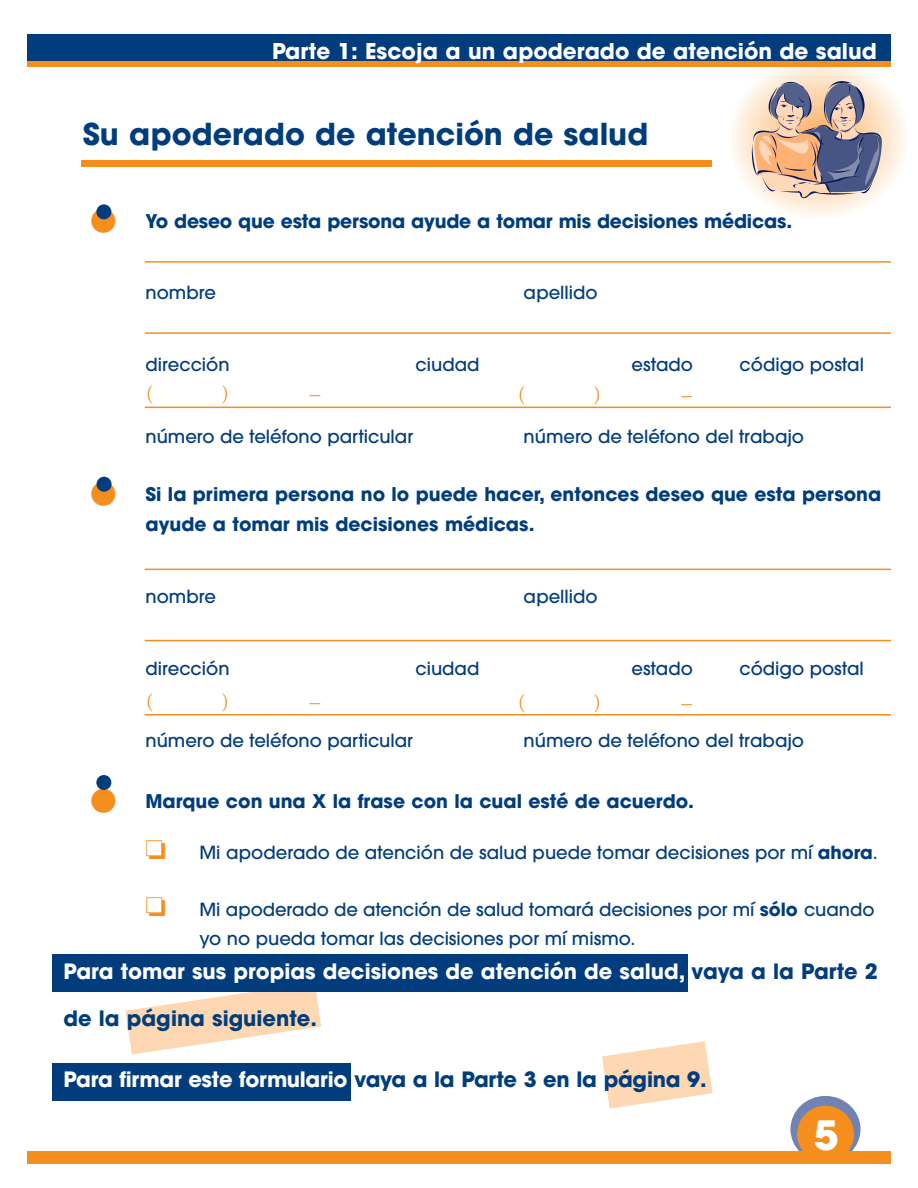
<style>
.page{position:relative;width:918px;height:1188px;background:#fff}
.page>*{position:absolute;margin:0;border:0;box-sizing:border-box;transform-origin:0 0}
.t1{font:700 40.05px "Avant Garde";color:#fff}
.t2{font:700 30px "Avant Garde";color:#013d7d}
.t3{font:700 21.6px "Avant Garde";color:#fff}
.t4{font:700 21px "Avant Garde";letter-spacing:-.01em;color:#013d7d}
.t5{font:700 21px "Avant Garde";color:#fff}
.t6{font:21px "Adobe Garamond";color:#f68e1e}
.t7{font:700 18.75px/30px "Avant Garde";color:#013d7d}
.t8{font:500 18px/28.5px "Avant Garde";color:#013d7d}
.s1{color:#f68e1e}
.s2{font-weight:700}
.s3{color:#013d7d}
.s4{color:#fff}
</style>
<div class="page">
<svg style="left:125px;top:991px;width:196px;height:64px"></svg>
<svg style="left:732px;top:67px;width:174px;height:149px"></svg>
<svg style="left:602px;top:1041px;width:111px;height:68px"></svg>
<div style="left:81px;top:160px;width:630px;height:7px;background:#f68e1e"></div>
<div style="left:52px;top:1064px;width:299px;height:37px;background:#013d7d"></div>
<div style="left:52px;top:954px;width:635px;height:37px;background:#013d7d"></div>
<div style="left:27px;top:55px;width:864px;height:12px;background:#f68e1e"></div>
<div style="left:27px;top:34px;width:864px;height:28px;background:#013d7d"></div>
<div style="left:790px;top:1096px;width:71px;height:66px;background:#7183b1;border-radius:50%"></div>
<div style="left:27px;top:1152px;width:864px;height:12px;background:#f68e1e"></div>
<div style="left:797px;top:1106px;width:57px;height:57px;background:#f68e1e;border-radius:50%"></div>
<hr style="left:145px;top:261px;width:746px;height:2px;background:#f68e1e">
<hr style="left:145px;top:332px;width:746px;height:2px;background:#f68e1e">
<hr style="left:145px;top:407px;width:746px;height:1px;background:#f68e1e">
<hr style="left:145px;top:569px;width:746px;height:1px;background:#f68e1e">
<hr style="left:145px;top:640px;width:746px;height:1px;background:#f68e1e">
<hr style="left:145px;top:714px;width:746px;height:2px;background:#f68e1e">
<div style="left:96px;top:204px;width:15px;height:15px;background:#013d7d;border-radius:50%"></div>
<div style="left:97px;top:477px;width:15px;height:15px;background:#013d7d;border-radius:50%"></div>
<div style="left:96px;top:775px;width:15px;height:15px;background:#013d7d;border-radius:50%"></div>
<p class="t3" style="left:272px;top:43px;width:606px">Parte 1: Escoja a un apoderado de atención de salud</p>
<h2 class="t2" style="left:83px;top:123px;width:567px">Su apoderado de atención de salud</h2>
<p class="t7" style="left:92px;top:208px;width:702px"><span class="s1">■</span> Yo deseo que esta persona ayude a tomar mis decisiones médicas.</p>
<p class="t8" style="left:146px;top:280px;width:72px">nombre</p>
<p class="t8" style="left:524px;top:280px;width:76px">apellido</p>
<p class="t8" style="left:146px;top:352px;width:86px">dirección</p>
<p class="t8" style="left:416px;top:352px;width:66px">ciudad</p>
<p class="t8" style="left:632px;top:352px;width:63px">estado</p>
<p class="t8" style="left:740px;top:352px;width:126px">código postal</p>
<p class="t6" style="left:146px;top:385px;width:8px">(</p>
<p class="t6" style="left:222px;top:385px;width:8px">)</p>
<p class="t6" style="left:310px;top:385px;width:12px">–</p>
<p class="t6" style="left:518px;top:386px;width:8px">(</p>
<p class="t6" style="left:594px;top:386px;width:8px">)</p>
<p class="t6" style="left:682px;top:386px;width:12px">–</p>
<p class="t8" style="left:146px;top:424px;width:269px">número de teléfono particular</p>
<p class="t8" style="left:524px;top:424px;width:282px">número de teléfono del trabajo</p>
<p class="t7" style="left:146px;top:482px;width:737px;text-indent:-54px"><span class="s1">■</span> Si la primera persona no lo puede hacer, entonces deseo que esta persona ayude a tomar mis decisiones médicas.</p>
<p class="t8" style="left:146px;top:584px;width:72px">nombre</p>
<p class="t8" style="left:524px;top:584px;width:76px">apellido</p>
<p class="t8" style="left:146px;top:656px;width:86px">dirección</p>
<p class="t8" style="left:416px;top:656px;width:65px">ciudad</p>
<p class="t8" style="left:632px;top:656px;width:63px">estado</p>
<p class="t8" style="left:740px;top:656px;width:126px">código postal</p>
<p class="t6" style="left:146px;top:693px;width:8px">(</p>
<p class="t6" style="left:222px;top:693px;width:8px">)</p>
<p class="t6" style="left:310px;top:693px;width:12px">–</p>
<p class="t6" style="left:518px;top:694px;width:8px">(</p>
<p class="t6" style="left:594px;top:694px;width:8px">)</p>
<p class="t6" style="left:682px;top:694px;width:12px">–</p>
<p class="t8" style="left:146px;top:728px;width:269px">número de teléfono particular</p>
<p class="t8" style="left:524px;top:728px;width:282px">número de teléfono del trabajo</p>
<p class="t7" style="left:92px;top:788px;width:604px"><span class="s1">■</span> Marque con una X la frase con la cual esté de acuerdo.</p>
<p class="t8" style="left:146px;top:840px;width:734px"><span class="s1">❏</span> Mi apoderado de atención de salud puede tomar decisiones por mí <span class="s2">ahora</span>.</p>
<p class="t8" style="left:200px;top:897px;width:677px;text-indent:-54px"><span class="s1">❏</span> Mi apoderado de atención de salud tomará decisiones por mí <span class="s2">sólo</span> cuando yo no pueda tomar las decisiones por mí mismo.</p>
<p class="t5" style="left:64px;top:964px;width:816px">Para tomar sus propias decisiones de atención de salud, <span class="s3">vaya a la Parte 2</span></p>
<p class="t4" style="left:64px;top:1010px;width:255px">de la página siguiente.</p>
<p class="t4" style="left:64px;top:1072px;width:645px"><span class="s4">Para firmar este formulario</span> vaya a la Parte 3 en la página 9.</p>
<h1 class="t1" style="left:814px;top:1121px;width:26px">5</h1>
</div>
